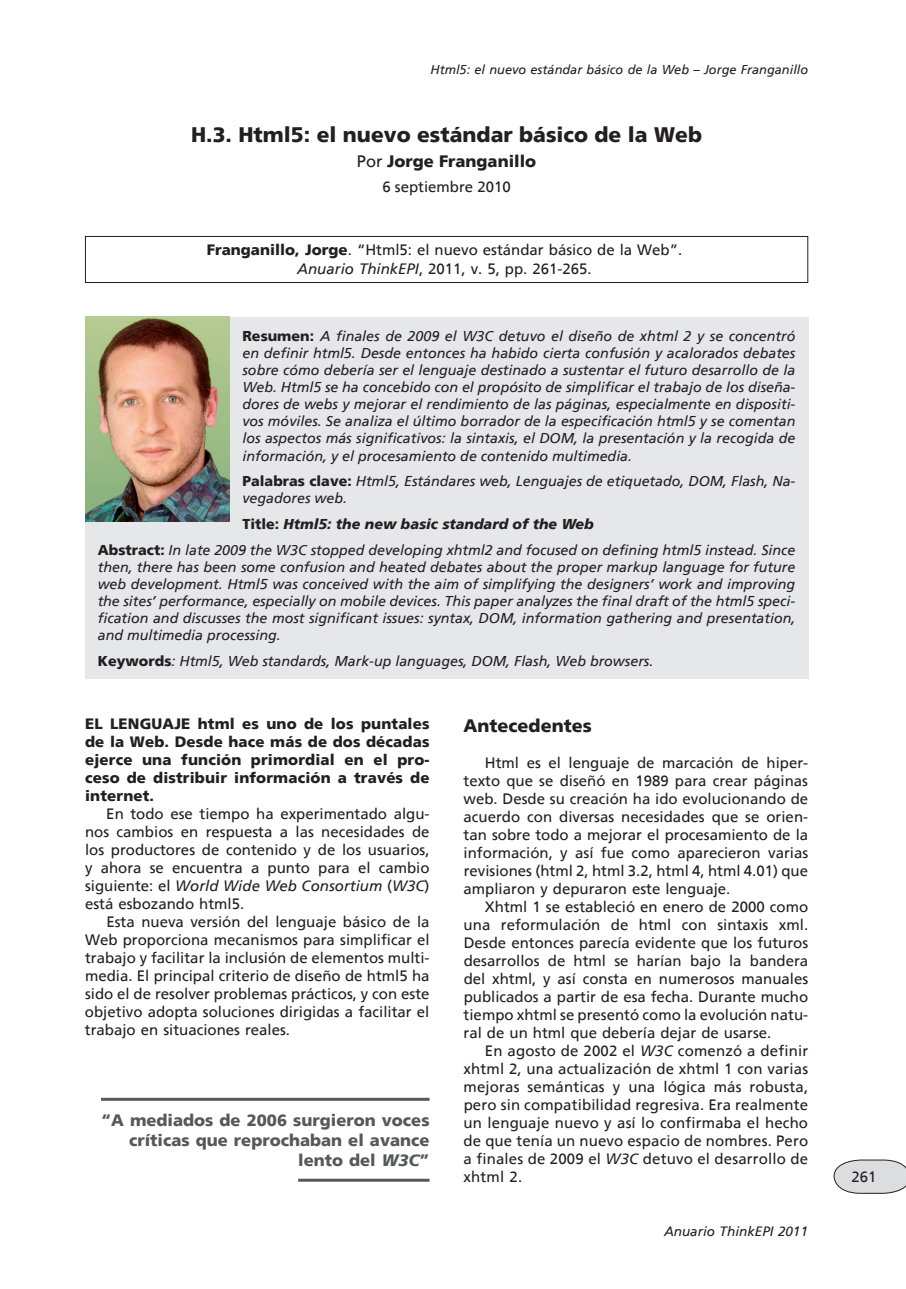
<style>
.page{position:relative;width:906px;height:1289px;background:#fff}
.page>*{position:absolute;margin:0;border:0;box-sizing:border-box;transform-origin:0 0}
.t1{font:21px "Frutiger 75 Black A";color:#231f20}
.t2{font:18px "Frutiger 75 Black A";color:#231f20}
.t3{font:16.5px/19.8px "Frutiger 75 Black A";color:#57585a;text-align:right}
.t4{font:16.5px "Frutiger 75 Black A";color:#231f20}
.t5{font:15px/18px "Frutiger 55 Roman A";color:#231f20;text-align:justify}
.t6{font:15px/18px "Frutiger 75 Black A";letter-spacing:.01em;color:#231f20;text-align:justify}
.t7{font:15px "Frutiger 56 Italic A";color:#231f20}
.t8{font:14.25px/17.1px "Frutiger 56 Italic A";color:#231f20;text-align:justify}
.t9{font:14.25px "Frutiger 76 Black Italic A";color:#231f20}
.t10{font:13.5px "Frutiger 56 Italic A";color:#231f20}
.t11{font:12.75px "Frutiger 56 Italic A";color:#231f20}
.s1{font-family:"Frutiger 55 Roman A"}
.s2{font-family:"Frutiger 75 Black A"}
.s3{font-family:"Frutiger 56 Italic A"}
.s4{font-family:"Frutiger 76 Black Italic A"}
</style>
<div class="page">
<svg style="left:833px;top:1159px;width:73px;height:34px;background:#d6d6d8"></svg>
<div style="left:85px;top:236px;width:723px;height:47px;border:1px solid #231f20"></div>
<div style="left:85px;top:317px;width:723px;height:361px;background:#e6e7e9"></div>
<img style="left:85px;top:317px;width:145px;height:204px">
<hr style="left:101px;top:1097px;width:328px;height:3px;background:#57585a">
<hr style="left:298px;top:1178px;width:131px;height:3px;background:#57585a">
<p class="t11" style="left:430px;top:62px;width:379px">Html5: el nuevo estándar básico de la Web – Jorge Franganillo</p>
<p class="t11" style="left:362px;top:62px;width:448px">??????????????????????????????????????????????????????????????????????</p>
<h1 class="t1" style="left:191px;top:122px;width:512px">H.3. Html5: el nuevo estándar básico de la Web</h1>
<p class="t4" style="left:357px;top:151px;width:181px"><span class="s1">Por</span> Jorge Franganillo</p>
<p class="t5" style="left:382px;top:178px;width:130px">6 septiembre 2010</p>
<p class="t5" style="left:207px;top:240px;width:477px;line-height:19.5px;text-align:center"><span class="s2">Franganillo, Jorge</span>. “Html5: el nuevo estándar básico de la Web”.<br><span class="s3">Anuario ThinkEPI</span>, 2011, v. 5, pp. 261-265.</p>
<p class="t8" style="left:242px;top:327px;width:554px"><span class="s2">Resumen:</span> A finales de 2009 el W3C detuvo el diseño de xhtml 2 y se concentró en definir html5. Desde entonces ha habido cierta confusión y acalorados debates sobre cómo debería ser el lenguaje destinado a sustentar el futuro desarrollo de la Web. Html5 se ha concebido con el propósito de simplificar el trabajo de los diseña&shy;dores de webs y mejorar el rendimiento de las páginas, especialmente en dispositi&shy;vos móviles. Se analiza el último borrador de la especificación html5 y se comentan los aspectos más significativos: la sintaxis, el DOM, la presentación y la recogida de información, y el procesamiento de contenido multimedia.</p>
<p class="t8" style="left:242px;top:472px;width:554px"><span class="s2">Palabras clave:</span> Html5, Estándares web, Lenguajes de etiquetado, DOM, Flash, Na&shy;vegadores web.</p>
<p class="t9" style="left:242px;top:515px;width:353px"><span class="s2">Title:</span> Html5: the new basic standard of the Web</p>
<p class="t8" style="left:98px;top:541px;width:699px"><span class="s2">Abstract:</span> In late 2009 the W3C stopped developing xhtml2 and focused on defining html5 instead. Since then, there has been some confusion and heated debates about the proper markup language for future web development. Html5 was conceived with the aim of simplifying the designers’ work and improving the sites’ performance, especially on mobile devices. This paper analyzes the final draft of the html5 speci&shy;fication and discusses the most significant issues: syntax, DOM, information gathering and presentation, and multimedia processing.</p>
<p class="t8" style="left:98px;top:652px;width:557px"><span class="s2">Keywords</span>: Html5, Web standards, Mark-up languages, DOM, Flash, Web browsers.</p>
<p class="t6" style="left:85px;top:714px;width:346px">EL LENGUAJE html es uno de los puntales de la Web. Desde hace más de dos décadas ejerce una función primordial en el pro&shy;ceso de distribuir información a través de internet.</p>
<p class="t5" style="left:85px;top:805px;width:346px;text-indent:21px">En todo ese tiempo ha experimentado algu&shy;nos cambios en respuesta a las necesidades de los productores de contenido y de los usuarios, y ahora se encuentra a punto para el cambio</p>
<p class="t7" style="left:85px;top:877px;width:346px"><span class="s1">siguiente: el</span> World Wide Web Consortium <span class="s1">(</span>W3C<span class="s1">)</span></p>
<p class="t5" style="left:85px;top:895px;width:161px">está esbozando html5.</p>
<p class="t5" style="left:106px;top:913px;width:325px">Esta nueva versión del lenguaje básico de la</p>
<p class="t5" style="left:85px;top:931px;width:346px">Web proporciona mecanismos para simplificar el</p>
<p class="t5" style="left:85px;top:949px;width:346px">trabajo y facilitar la inclusión de elementos multi-</p>
<p class="t5" style="left:85px;top:967px;width:346px">media. El principal criterio de diseño de html5 ha</p>
<p class="t5" style="left:85px;top:985px;width:346px">sido el de resolver problemas prácticos, y con este</p>
<p class="t5" style="left:85px;top:1003px;width:346px">objetivo adopta soluciones dirigidas a facilitar el</p>
<p class="t5" style="left:85px;top:1021px;width:207px">trabajo en situaciones reales.</p>
<p class="t3" style="left:101px;top:1110px;width:330px">“A mediados de 2006 surgieron voces críticas que reprochaban el avance lento del <span class="s4">W3C</span>”</p>
<p class="t2" style="left:463px;top:714px;width:130px">Antecedentes</p>
<p class="t5" style="left:463px;top:753px;width:346px;text-indent:21px">Html es el lenguaje de marcación de hiper&shy;texto que se diseñó en 1989 para crear páginas web. Desde su creación ha ido evolucionando de acuerdo con diversas necesidades que se orien&shy;tan sobre todo a mejorar el procesamiento de la información, y así fue como aparecieron varias revisiones (html 2, html 3.2, html 4, html 4.01) que ampliaron y depuraron este lenguaje.</p>
<p class="t5" style="left:463px;top:897px;width:346px;text-indent:21px">Xhtml 1 se estableció en enero de 2000 como una reformulación de html con sintaxis xml.<br>Desde entonces parecía evidente que los futuros desarrollos de html se harían bajo la bandera del xhtml, y así consta en numerosos manuales publicados a partir de esa fecha. Durante mucho tiempo xhtml se presentó como la evolución natu&shy;ral de un html que debería dejar de usarse.</p>
<p class="t5" style="left:463px;top:1041px;width:346px;text-indent:21px">En agosto de 2002 el <span class="s3">W3C</span> comenzó a definir xhtml 2, una actualización de xhtml 1 con varias mejoras semánticas y una lógica más robusta, pero sin compatibilidad regresiva. Era realmente un lenguaje nuevo y así lo confirmaba el hecho de que tenía un nuevo espacio de nombres. Pero a finales de 2009 el <span class="s3">W3C</span> detuvo el desarrollo de xhtml 2.</p>
<p class="t10" style="left:664px;top:1223px;width:146px">Anuario ThinkEPI 2011</p>
<p class="t5" style="left:851px;top:1167px;width:27px">261</p>
</div>
